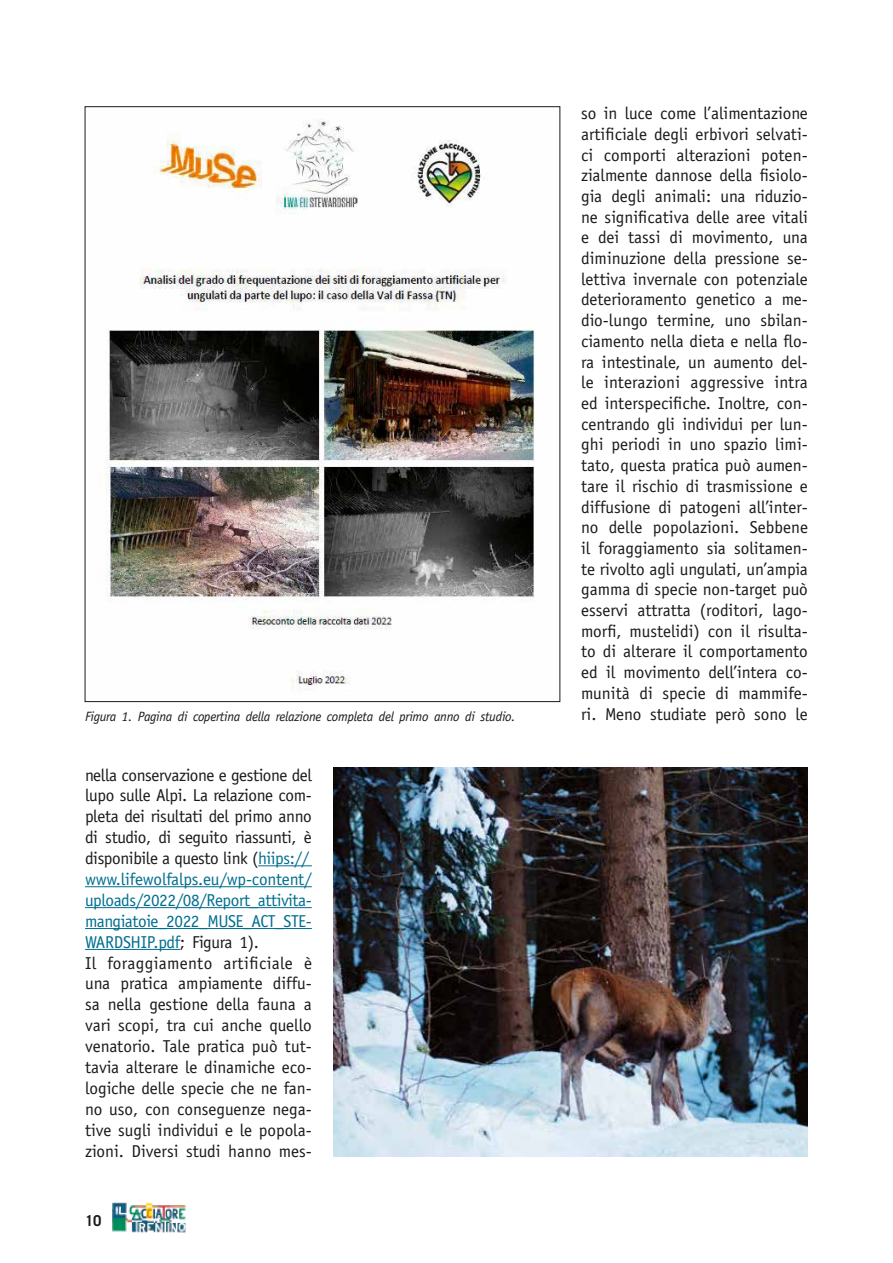
<style>
.page{position:relative;width:893px;height:1263px;background:#fff}
.page>*{position:absolute;margin:0;border:0;box-sizing:border-box;transform-origin:0 0}
.t1{font:17.25px/20.7px "Officina Sans";letter-spacing:-.02em;color:#1a1a18}
.t2{font:17.25px "Officina Sans";color:#1a1a18}
.t3{font:700 15px "Trade Gothic";color:#1a1a18}
.t4{font:italic 13.5px "Officina Sans";letter-spacing:-.02em;color:#1a1a18}
.s1{color:#006e90}
</style>
<div class="page">
<img style="left:112px;top:1202px;width:74px;height:32px">
<hr style="left:258px;top:865px;width:54px;height:1px;background:#006e90">
<hr style="left:85px;top:886px;width:227px;height:1px;background:#006e90">
<hr style="left:85px;top:907px;width:227px;height:1px;background:#006e90">
<hr style="left:85px;top:928px;width:227px;height:1px;background:#006e90">
<hr style="left:85px;top:949px;width:95px;height:1px;background:#006e90">
<img style="left:105px;top:119px;width:430px;height:572px">
<img style="left:333px;top:767px;width:475px;height:390px">
<p class="t1" style="left:581px;top:103px;width:228px;text-align:justify">so in luce come l’alimentazione artificiale degli erbivori selvati&shy;ci comporti alterazioni poten&shy;zialmente dannose della fisiolo&shy;gia degli animali: una riduzio&shy;ne significativa delle aree vitali e dei tassi di movimento, una diminuzione della pressione se&shy;lettiva invernale con potenziale deterioramento genetico a me&shy;dio-lungo termine, uno sbilan&shy;ciamento nella dieta e nella flo&shy;ra intestinale, un aumento del&shy;le interazioni aggressive intra ed interspecifiche. Inoltre, con&shy;centrando gli individui per lun&shy;ghi periodi in uno spazio limi&shy;tato, questa pratica può aumen&shy;tare il rischio di trasmissione e diffusione di patogeni all’inter&shy;no delle popolazioni. Sebbene il foraggiamento sia solitamen&shy;te rivolto agli ungulati, un’ampia gamma di specie non-target può esservi attratta (roditori, lago&shy;morfi, mustelidi) con il risulta&shy;to di alterare il comportamento ed il movimento dell’intera co&shy;munità di specie di mammife-</p>
<p class="t4" style="left:85px;top:708px;width:432px">Figura 1. Pagina di copertina della relazione completa del primo anno di studio.</p>
<p class="t2" style="left:581px;top:704px;width:228px">ri. Meno studiate però sono le</p>
<p class="t1" style="left:85px;top:764px;width:228px">nella conservazione e gestione del lupo sulle Alpi. La relazione com&shy;pleta dei risultati del primo anno di studio, di seguito riassunti, è disponibile a questo link (<span class="s1">hiips:// www.lifewolfalps.eu/wp-content/ uploads/2022/08/Report_attivita&shy;mangiatoie_2022_MUSE_ACT_STE-<br>WARDSHIP.pdf</span>; Figura 1).<br>Il foraggiamento artificiale è una pratica ampiamente diffu&shy;sa nella gestione della fauna a vari scopi, tra cui anche quello venatorio. Tale pratica può tut&shy;tavia alterare le dinamiche eco&shy;logiche delle specie che ne fan&shy;no uso, con conseguenze nega&shy;tive sugli individui e le popola&shy;zioni. Diversi studi hanno mes-</p>
<p class="t3" style="left:85px;top:1212px;width:18px">10</p>
</div>
